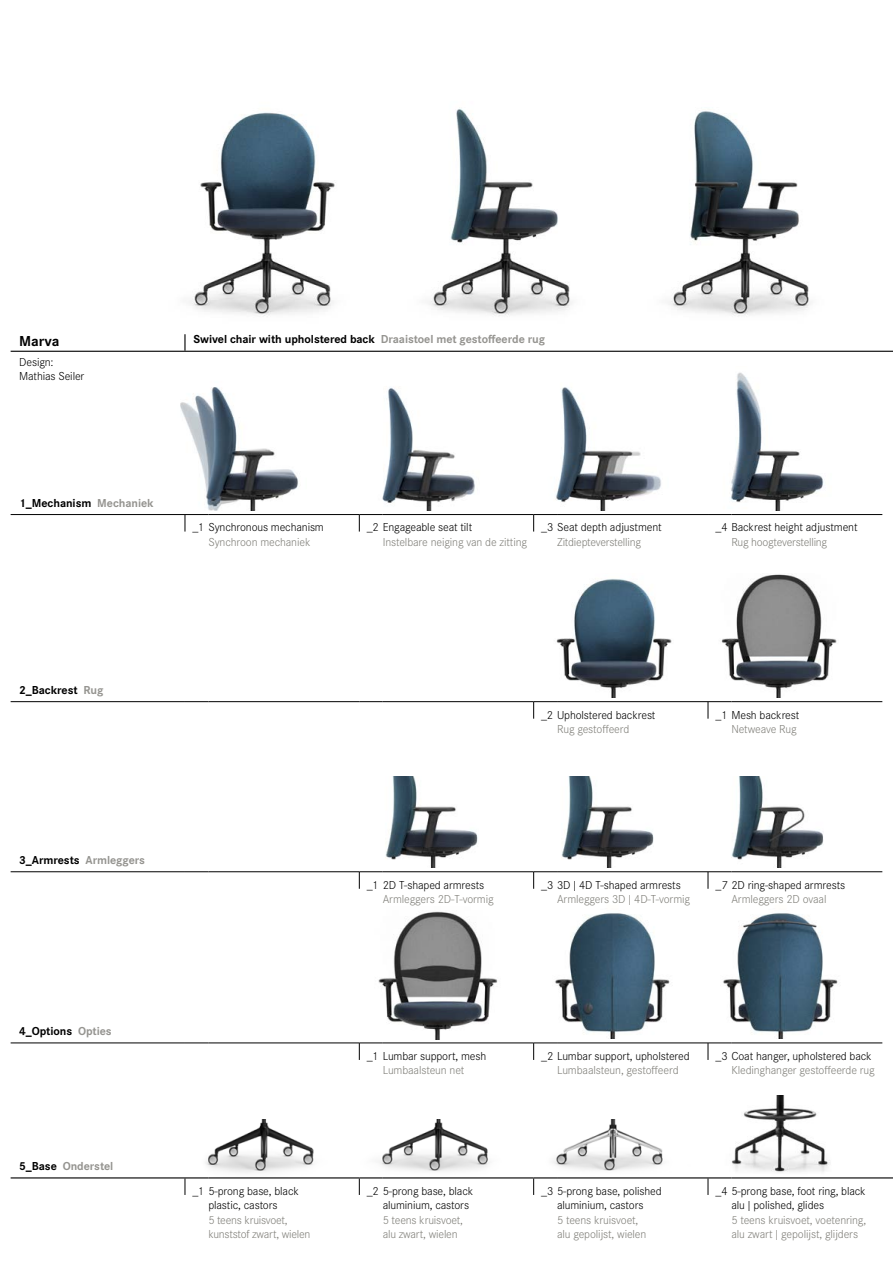
<style>
.page{position:relative;width:893px;height:1263px;background:#fff}
.page>*{position:absolute;margin:0;border:0;box-sizing:border-box;transform-origin:0 0}
.t1{font:700 15px "Corporate S";letter-spacing:-.005em;color:#000}
.t2{font:300 12px/14.4px "Corporate S";letter-spacing:-.01em;color:#000}
.t3{font:300 12px/14.4px "Corporate S";letter-spacing:-.01em;color:#81807a}
.t4{font:700 12px "Corporate S";letter-spacing:-.005em;color:#000}
.t5{font:700 12px "Corporate S";letter-spacing:-.005em;color:#959490}
.s1{color:#959490}
.s2{color:#000}
</style>
<div class="page">
<img style="left:721px;top:574px;width:116px;height:123px">
<img style="left:378px;top:911px;width:120px;height:128px">
<img style="left:379px;top:1119px;width:111px;height:52px">
<img style="left:205px;top:1119px;width:109px;height:54px">
<img style="left:553px;top:1119px;width:110px;height:52px">
<img style="left:189px;top:112px;width:146px;height:204px">
<img style="left:429px;top:109px;width:143px;height:207px">
<img style="left:668px;top:111px;width:143px;height:205px">
<img style="left:180px;top:387px;width:118px;height:123px">
<img style="left:555px;top:387px;width:106px;height:123px">
<img style="left:730px;top:372px;width:94px;height:138px">
<img style="left:556px;top:579px;width:116px;height:118px">
<img style="left:385px;top:776px;width:93px;height:92px">
<img style="left:561px;top:776px;width:93px;height:92px">
<img style="left:731px;top:776px;width:93px;height:92px">
<img style="left:555px;top:913px;width:115px;height:125px">
<img style="left:723px;top:913px;width:115px;height:125px">
<img style="left:382px;top:387px;width:93px;height:123px">
<img style="left:731px;top:1095px;width:99px;height:77px">
<hr style="left:11px;top:351px;width:174px;height:1px;background:#000">
<hr style="left:185px;top:351px;width:708px;height:1px;background:#000">
<svg style="left:184px;top:334px;width:2px;height:17px"></svg>
<hr style="left:11px;top:514px;width:174px;height:1px;background:#000">
<hr style="left:208px;top:514px;width:151px;height:1px;background:#000">
<svg style="left:359px;top:514px;width:24px;height:17px"></svg>
<hr style="left:383px;top:514px;width:151px;height:1px;background:#000">
<svg style="left:533px;top:514px;width:24px;height:17px"></svg>
<hr style="left:557px;top:514px;width:151px;height:1px;background:#000">
<svg style="left:708px;top:514px;width:23px;height:1px"></svg>
<hr style="left:731px;top:514px;width:151px;height:1px;background:#000">
<svg style="left:185px;top:514px;width:23px;height:17px"></svg>
<hr style="left:11px;top:1177px;width:174px;height:1px;background:#000">
<svg style="left:185px;top:1177px;width:23px;height:18px"></svg>
<hr style="left:208px;top:1177px;width:151px;height:1px;background:#000">
<svg style="left:359px;top:1177px;width:24px;height:18px"></svg>
<hr style="left:383px;top:1177px;width:151px;height:1px;background:#000">
<svg style="left:533px;top:1177px;width:24px;height:18px"></svg>
<hr style="left:557px;top:1177px;width:151px;height:1px;background:#000">
<svg style="left:708px;top:1177px;width:23px;height:18px"></svg>
<hr style="left:731px;top:1177px;width:162px;height:1px;background:#000">
<hr style="left:11px;top:871px;width:174px;height:1px;background:#000">
<svg style="left:185px;top:871px;width:23px;height:1px"></svg>
<hr style="left:208px;top:871px;width:151px;height:1px;background:#000">
<hr style="left:383px;top:871px;width:151px;height:1px;background:#000">
<svg style="left:533px;top:871px;width:24px;height:18px"></svg>
<hr style="left:557px;top:871px;width:151px;height:1px;background:#000">
<svg style="left:708px;top:871px;width:23px;height:18px"></svg>
<hr style="left:731px;top:871px;width:151px;height:1px;background:#000">
<svg style="left:359px;top:871px;width:24px;height:18px"></svg>
<hr style="left:11px;top:1043px;width:174px;height:1px;background:#000">
<svg style="left:185px;top:1043px;width:23px;height:1px"></svg>
<hr style="left:208px;top:1043px;width:151px;height:1px;background:#000">
<hr style="left:383px;top:1043px;width:151px;height:1px;background:#000">
<hr style="left:557px;top:1043px;width:151px;height:1px;background:#000">
<svg style="left:708px;top:1043px;width:23px;height:17px"></svg>
<hr style="left:731px;top:1043px;width:151px;height:1px;background:#000">
<svg style="left:533px;top:1043px;width:24px;height:17px"></svg>
<svg style="left:359px;top:1043px;width:24px;height:17px"></svg>
<hr style="left:11px;top:701px;width:174px;height:1px;background:#000">
<svg style="left:185px;top:701px;width:23px;height:1px"></svg>
<hr style="left:208px;top:701px;width:151px;height:1px;background:#000">
<svg style="left:359px;top:701px;width:24px;height:1px"></svg>
<hr style="left:383px;top:701px;width:151px;height:1px;background:#000">
<hr style="left:557px;top:701px;width:151px;height:1px;background:#000">
<hr style="left:731px;top:701px;width:151px;height:1px;background:#000">
<svg style="left:533px;top:701px;width:24px;height:18px"></svg>
<svg style="left:708px;top:701px;width:23px;height:18px"></svg>
<p class="t1" style="left:19px;top:332px;width:42px">Marva</p>
<p class="t4" style="left:193px;top:332px;width:353px">Swivel chair with upholstered back <span class="s1">Draaistoel met gestoffeerde rug</span></p>
<p class="t2" style="left:19px;top:354px;width:67px">Design:<br>Mathias Seiler</p>
<p class="t4" style="left:19px;top:496px;width:136px">1_Mechanism <span class="s1">Mechaniek</span></p>
<p class="t2" style="left:192px;top:520px;width:133px">_1 Synchronous mechanism</p>
<p class="t3" style="left:208px;top:535px;width:104px">Synchroon mechaniek</p>
<p class="t2" style="left:367px;top:520px;width:107px">_2 Engageable seat tilt</p>
<p class="t3" style="left:383px;top:535px;width:146px">Instelbare neiging van de zitting</p>
<p class="t2" style="left:541px;top:520px;width:122px">_3 Seat depth adjustment</p>
<p class="t3" style="left:557px;top:535px;width:85px">Zitdiepteverstelling</p>
<p class="t2" style="left:715px;top:520px;width:144px">_4 Backrest height adjustment</p>
<p class="t3" style="left:731px;top:535px;width:97px">Rug hoogteverstelling</p>
<p class="t4" style="left:19px;top:683px;width:86px">2_Backrest <span class="s1">Rug</span></p>
<p class="t4" style="left:19px;top:853px;width:127px">3_Armrests <span class="s1">Armleggers</span></p>
<p class="t4" style="left:19px;top:1024px;width:94px">4_Options <span class="s1">Opties</span></p>
<p class="t5" style="left:19px;top:1159px;width:96px"><span class="s2">5_Base</span> Onderstel</p>
<p class="t2" style="left:192px;top:1184px;width:108px;text-align:center">_1 5-prong base, black plastic, castors</p>
<p class="t3" style="left:208px;top:1212px;width:104px">5 teens kruisvoet, kunststof zwart, wielen</p>
<p class="t2" style="left:541px;top:707px;width:116px">_2 Upholstered backrest</p>
<p class="t3" style="left:557px;top:722px;width:74px">Rug gestoffeerd</p>
<p class="t2" style="left:715px;top:707px;width:85px">_1 Mesh backrest</p>
<p class="t3" style="left:731px;top:722px;width:67px">Netweave Rug</p>
<p class="t2" style="left:367px;top:877px;width:119px">_1 2D T-shaped armrests</p>
<p class="t3" style="left:383px;top:892px;width:112px">Armleggers 2D-T-vormig</p>
<p class="t2" style="left:541px;top:877px;width:141px">_3 3D|4D T-shaped armrests</p>
<p class="t3" style="left:557px;top:892px;width:135px">Armleggers 3D|4D-T-vormig</p>
<p class="t2" style="left:715px;top:877px;width:131px">_7 2D ring-shaped armrests</p>
<p class="t3" style="left:731px;top:892px;width:97px">Armleggers 2D ovaal</p>
<p class="t2" style="left:367px;top:1049px;width:121px">_1 Lumbar support, mesh</p>
<p class="t3" style="left:383px;top:1063px;width:83px">Lumbaalsteun net</p>
<p class="t2" style="left:383px;top:1184px;width:92px;text-indent:-16px">_2 5-prong base, black aluminium, castors</p>
<p class="t3" style="left:383px;top:1212px;width:82px">5 teens kruisvoet, alu zwart, wielen</p>
<p class="t2" style="left:541px;top:1049px;width:150px">_2 Lumbar support, upholstered</p>
<p class="t3" style="left:557px;top:1063px;width:123px">Lumbaalsteun, gestoffeerd</p>
<p class="t2" style="left:715px;top:1049px;width:158px">_3 Coat hanger, upholstered back</p>
<p class="t3" style="left:731px;top:1063px;width:145px">Kledinghanger gestoffeerde rug</p>
<p class="t2" style="left:541px;top:1184px;width:122px;text-align:center">_3 5-prong base, polished aluminium, castors</p>
<p class="t3" style="left:557px;top:1212px;width:91px">5 teens kruisvoet, alu gepolijst, wielen</p>
<p class="t2" style="left:731px;top:1184px;width:136px;text-indent:-16px">_4 5-prong base, foot ring, black alu|polished, glides</p>
<p class="t3" style="left:731px;top:1212px;width:136px">5 teens kruisvoet, voetenring, alu zwart|gepolijst, glijders</p>
</div>
